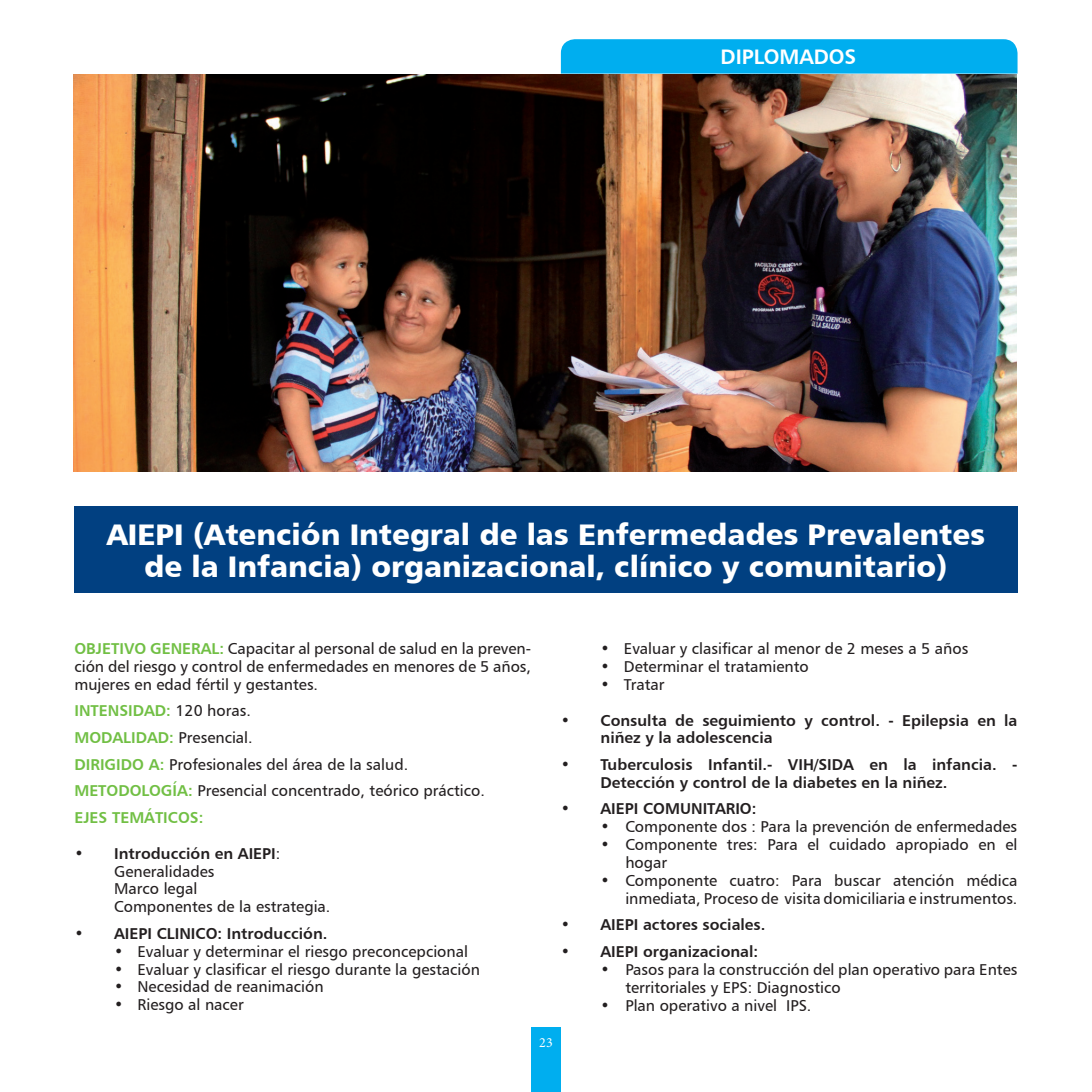
<style>
.page{position:relative;width:1092px;height:1092px;background:#fff}
.page>*{position:absolute;margin:0;border:0;box-sizing:border-box;transform-origin:0 0}
.t1{font:29.75px/31.5px "Humanist 777 BT Black B";color:#fff;text-align:center}
.t2{font:21px "Humanist 777 BT Bold B";color:#fff}
.t3{font:15.75px/17.8px "Humanist 777 BT Roman B";color:#231f20}
.t4{font:15.75px/17.8px "Humanist 777 BT Bold B";color:#231f20}
.t5{font:15.75px "Humanist 777 BT Bold B";color:#71bf44}
.t6{font:14px "Minion Pro";color:#fff}
.s1{font-family:"Humanist 777 BT Bold B";color:#71bf44}
.s2{font-family:"Humanist 777 BT Roman B";color:#231f20}
.s3{font-family:"Humanist 777 BT Roman B"}
</style>
<div class="page">
<div style="left:531px;top:1027px;width:30px;height:64px;background:#00aeef"></div>
<div style="left:74px;top:506px;width:943px;height:86px;background:#014081"></div>
<div style="left:561px;top:39px;width:456px;height:35px;background:#00aeef"></div>
<img style="left:74px;top:74px;width:942px;height:397px">
<h2 class="t2" style="left:720px;top:44px;width:137px">DIPLOMADOS</h2>
<h1 class="t1" style="left:107px;top:518px;width:879px">AIEPI (Atención Integral de las Enfermedades Prevalentes de la Infancia) organizacional, clínico y comunitario)</h1>
<p class="t3" style="left:74px;top:639px;width:458px;text-align:justify"><span class="s1">OBJETIVO GENERAL:</span> Capacitar al personal de salud en la preven&shy;ción del riesgo y control de enfermedades en menores de 5 años, mujeres en edad fértil y gestantes.</p>
<p class="t5" style="left:74px;top:701px;width:178px">INTENSIDAD: <span class="s2">120 horas.</span></p>
<p class="t3" style="left:74px;top:724px;width:412px;line-height:26.6px"><span class="s1">MODALIDAD:</span> Presencial.<br><span class="s1">DIRIGIDO A:</span> Profesionales del área de la salud.<br><span class="s1">METODOLOGÍA:</span> Presencial concentrado, teórico práctico.</p>
<p class="t5" style="left:74px;top:807px;width:130px">EJES TEMÁTICOS:</p>
<p class="t4" style="left:74px;top:843px;width:207px">• Introducción en AIEPI<span class="s3">:</span></p>
<p class="t3" style="left:114px;top:861px;width:218px">Generalidades<br>Marco legal<br>Componentes de la estrategia.</p>
<p class="t4" style="left:74px;top:924px;width:254px">• AIEPI CLINICO: Introducción.</p>
<p class="t3" style="left:114px;top:941px;width:355px">• Evaluar y determinar el riesgo preconcepcional</p>
<p class="t3" style="left:114px;top:959px;width:367px">• Evaluar y clasificar el riesgo durante la gestación</p>
<p class="t3" style="left:114px;top:977px;width:211px">• Necesidad de reanimación</p>
<p class="t3" style="left:114px;top:995px;width:131px">• Riesgo al nacer</p>
<p class="t6" style="left:539px;top:1033px;width:15px">23</p>
<p class="t3" style="left:600px;top:639px;width:369px">• Evaluar y clasificar al menor de 2 meses a 5 años</p>
<p class="t3" style="left:600px;top:657px;width:209px">• Determinar el tratamiento</p>
<p class="t3" style="left:600px;top:675px;width:65px">• Tratar</p>
<p class="t4" style="left:600px;top:710px;width:418px;text-indent:-40px">• Consulta de seguimiento y control. - Epilepsia en la niñez y la adolescencia</p>
<p class="t4" style="left:600px;top:755px;width:418px;text-indent:-40px">• Tuberculosis Infantil.- VIH/SIDA en la infancia. -<br>Detección y control de la diabetes en la niñez.</p>
<p class="t4" style="left:561px;top:799px;width:197px">• AIEPI COMUNITARIO:</p>
<p class="t3" style="left:600px;top:817px;width:418px">• Componente dos : Para la prevención de enfermedades</p>
<p class="t3" style="left:625px;top:835px;width:393px;text-indent:-25px">• Componente tres: Para el cuidado apropiado en el hogar</p>
<p class="t3" style="left:600px;top:871px;width:418px;text-align:right">• Componente cuatro: Para buscar atención médica inmediata, Proceso de visita domiciliaria e instrumentos.</p>
<p class="t4" style="left:560px;top:915px;width:206px">• AIEPI actores sociales.</p>
<p class="t4" style="left:560px;top:942px;width:199px">• AIEPI organizacional:</p>
<p class="t3" style="left:625px;top:960px;width:393px;text-indent:-25px">• Pasos para la construcción del plan operativo para Entes territoriales y EPS: Diagnostico</p>
<p class="t3" style="left:600px;top:995px;width:212px">• Plan operativo a nivel IPS.</p>
</div>
